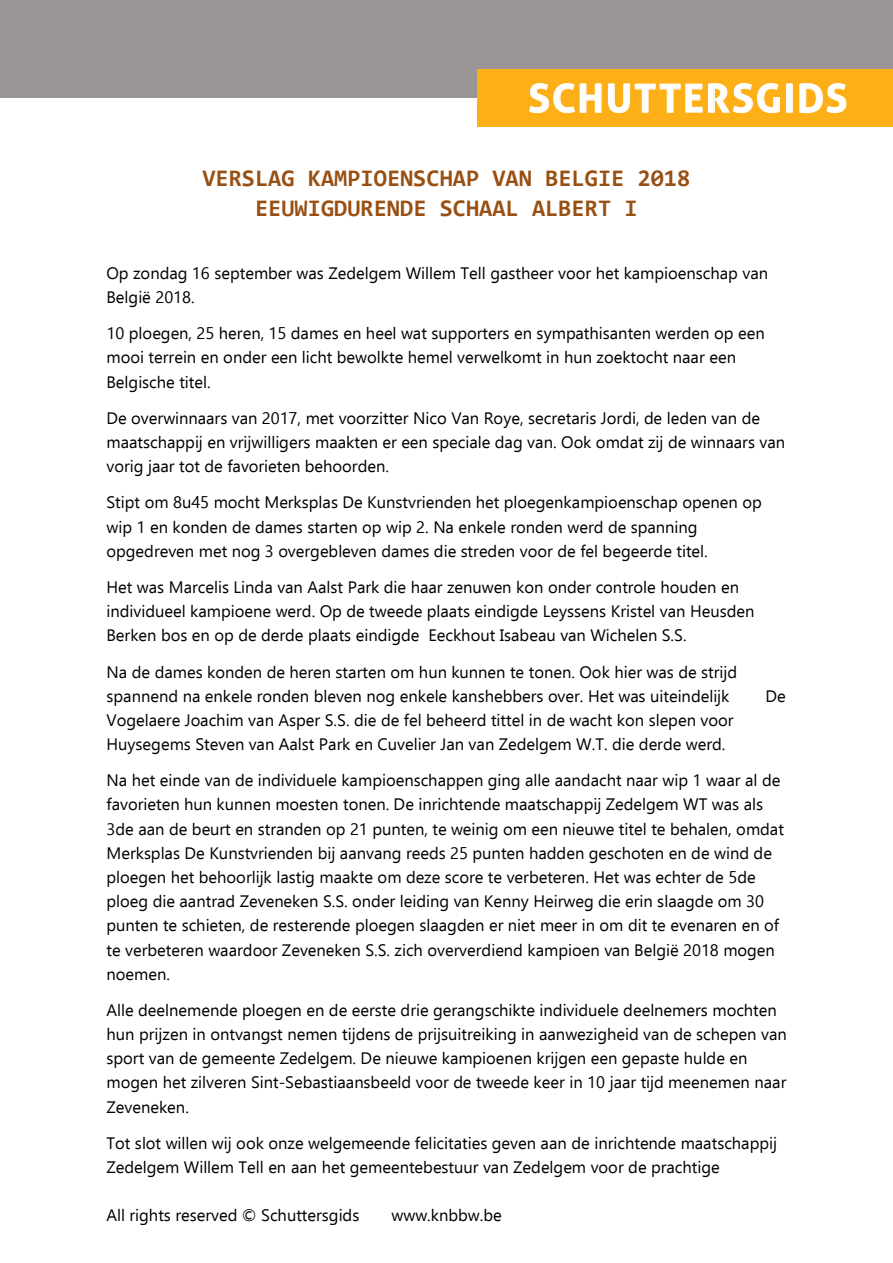
<style>
.page{position:relative;width:893px;height:1263px;background:#fff}
.page>*{position:absolute;margin:0;border:0;box-sizing:border-box;transform-origin:0 0}
.t1{font:700 39px "Aller";color:#fff}
.t2{font:700 24px/30.3px "Consolas";color:#984f12;text-align:center}
.t3{font:16.5px/24.2px "Ebrima";color:#000}
</style>
<div class="page">
<div style="left:0;top:0;width:893px;height:98px;background:#9a9596"></div>
<div style="left:478px;top:69px;width:415px;height:58px;background:#fcaf17"></div>
<svg style="left:529px;top:83px;width:73px;height:30px"></svg>
<svg style="left:608px;top:83px;width:172px;height:30px"></svg>
<svg style="left:786px;top:83px;width:7px;height:30px"></svg>
<svg style="left:799px;top:83px;width:48px;height:30px"></svg>
<h1 class="t1" style="left:528px;top:74px;width:26px">SCHUTTERSGIDS</h1>
<h2 class="t2" style="left:202px;top:163px;width:489px">VERSLAG KAMPIOENSCHAP VAN BELGIE 2018<br>EEUWIGDURENDE SCHAAL ALBERT I</h2>
<h2 class="t2" style="left:295px;top:168px;width:305px">de heer Marc De Bruyne.</h2>
<p class="t3" style="left:106px;top:261px;width:663px">Op zondag 16 september was Zedelgem Willem Tell gastheer voor het kampioenschap van<br>België 2018.</p>
<p class="t3" style="left:106px;top:321px;width:660px">10 ploegen, 25 heren, 15 dames en heel wat supporters en sympathisanten werden op een mooi terrein en onder een licht bewolkte hemel verwelkomt in hun zoektocht naar een<br>Belgische titel.</p>
<p class="t3" style="left:106px;top:406px;width:680px">De overwinnaars van 2017, met voorzitter Nico Van Roye, secretaris Jordi, de leden van de maatschappij en vrijwilligers maakten er een speciale dag van. Ook omdat zij de winnaars van vorig jaar tot de favorieten behoorden.</p>
<p class="t3" style="left:106px;top:490px;width:657px">Stipt om 8u45 mocht Merksplas De Kunstvrienden het ploegenkampioenschap openen op wip 1 en konden de dames starten op wip 2. Na enkele ronden werd de spanning opgedreven met nog 3 overgebleven dames die streden voor de fel begeerde titel.</p>
<p class="t3" style="left:106px;top:575px;width:649px">Het was Marcelis Linda van Aalst Park die haar zenuwen kon onder controle houden en individueel kampioene werd. Op de tweede plaats eindigde Leyssens Kristel van Heusden<br>Berken bos en op de derde plaats eindigde Eeckhout Isabeau van Wichelen S.S.</p>
<p class="t3" style="left:106px;top:659px;width:632px">Na de dames konden de heren starten om hun kunnen te tonen. Ook hier was de strijd spannend na enkele ronden bleven nog enkele kanshebbers over. Het was uiteindelijk</p>
<p class="t3" style="left:333px;top:490px;width:406px">Daarom mijn grootst dank aa alle vrijwilligers die hier belangeloos aan hebben meege</p>
<p class="t3" style="left:593px;top:514px;width:19px">kt.</p>
<p class="t3" style="left:106px;top:574px;width:388px">om het gewenste servicenive u e bereiken. We kunn</p>
<p class="t3" style="left:516px;top:574px;width:236px">dus gerust stellen dat binnen de</p>
<p class="t3" style="left:106px;top:599px;width:494px">KNBBW een nieuwe mijlpaal bereikt is.<br>De digitali ering is ingezet, wat in de hui ige maatschappij nodig is.</p>
<p class="t3" style="left:765px;top:683px;width:22px">De</p>
<p class="t3" style="left:106px;top:707px;width:629px">Vogelaere Joachim van Asper S.S. die de fel beheerd tittel in de wacht kon slepen voor<br>Huysegems Steven van Aalst Park en Cuvelier Jan van Zedelgem W.T. die derde werd.</p>
<p class="t3" style="left:106px;top:768px;width:679px">Na het einde van de individuele kampioenschappen ging alle aandacht naar wip 1 waar al de favorieten hun kunnen moesten tonen. De inrichtende maatschappij Zedelgem WT was als 3de aan de beurt en stranden op 21 punten, te weinig om een nieuwe titel te behalen, omdat Merksplas De Kunstvrienden bij aanvang reeds 25 punten hadden geschoten en de wind de ploegen het behoorlijk lastig maakte om deze score te verbeteren. Het was echter de 5de ploeg die aantrad Zeveneken S.S. onder leiding van Kenny Heirweg die erin slaagde om 30 punten te schieten, de resterende ploegen slaagden er niet meer in om dit te evenaren en of te verbeteren waardoor Zeveneken S.S. zich oververdiend kampioen van België 2018 mogen noemen.</p>
<p class="t3" style="left:106px;top:998px;width:682px">Alle deelnemende ploegen en de eerste drie gerangschikte individuele deelnemers mochten hun prijzen in ontvangst nemen tijdens de prijsuitreiking in aanwezigheid van de schepen van sport van de gemeente Zedelgem. De nieuwe kampioenen krijgen een gepaste hulde en mogen het zilveren Sint-Sebastiaansbeeld voor de tweede keer in 10 jaar tijd meenemen naar Zeveneken.</p>
<p class="t3" style="left:106px;top:1131px;width:672px">Tot slot willen wij ook onze welgemeende felicitaties geven aan de inrichtende maatschappij<br>Zedelgem Willem Tell en aan het gemeentebestuur van Zedelgem voor de prachtige</p>
<p class="t3" style="left:107px;top:768px;width:594px">geven aa onze traditionele sport en dat we op d ze manier de toekomst van het handboogschiete op de staande wip kunnen verzek ren.</p>
<p class="t3" style="left:107px;top:1022px;width:118px">Marc De Bruyne</p>
<p class="t3" style="left:106px;top:1202px;width:254px">All rights reserved © Schuttersgids</p>
<p class="t3" style="left:392px;top:1202px;width:112px">www.knbbw.be</p>
</div>
